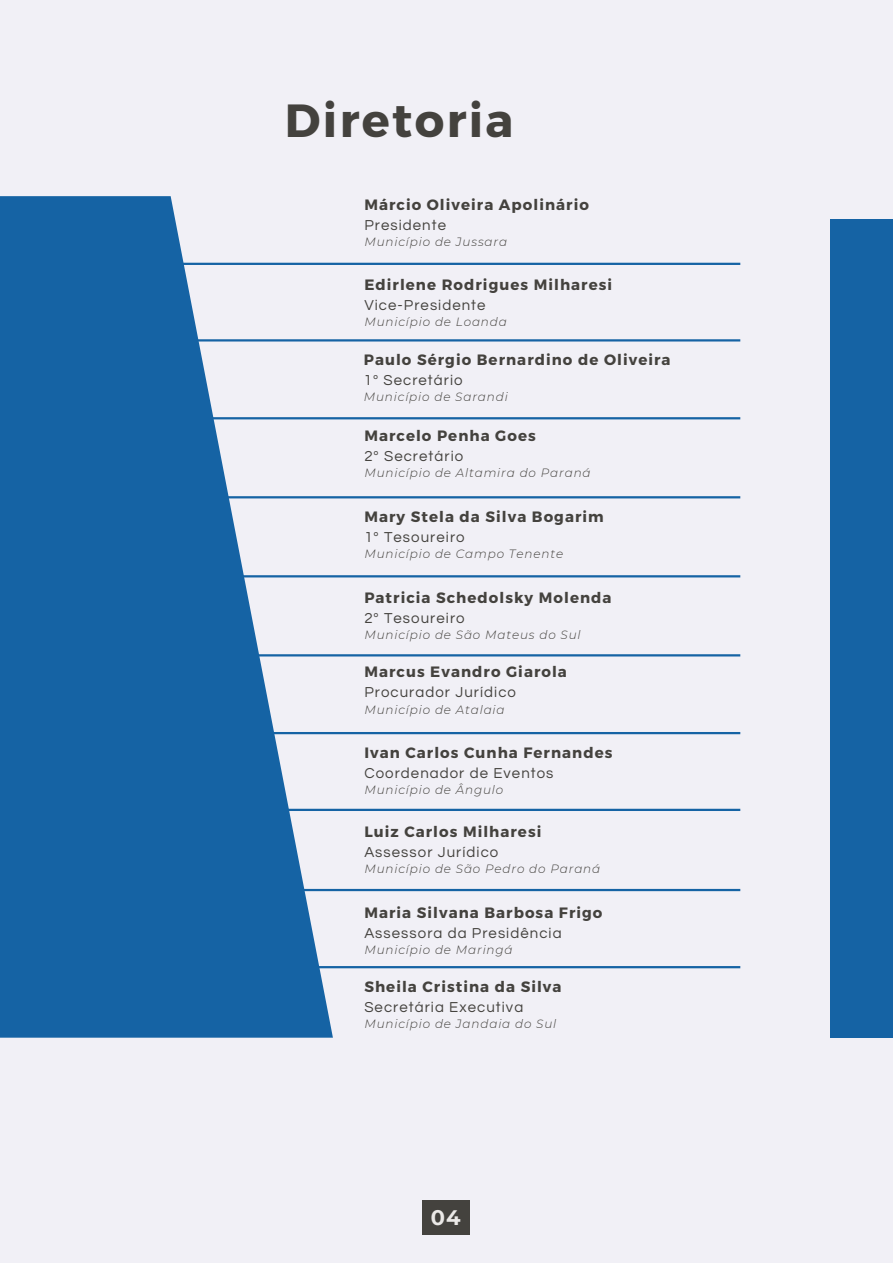
<style>
.page{position:relative;width:893px;height:1264px;background:#fff}
.page>*{position:absolute;margin:0;border:0;box-sizing:border-box;transform-origin:0 0}
.t1{font:700 46.5px "Montserrat";letter-spacing:.05em;color:#44423e}
.t2{font:700 21px "Montserrat";color:#ebe9e7}
.t3{font:700 15px "Montserrat";letter-spacing:.07em;color:#44423e}
.t4{font:15px "Questrial";letter-spacing:.07em;color:#44423e}
.t5{font:italic 300 12px "Montserrat";letter-spacing:.07em;color:#44423e}
</style>
<div class="page">
<div style="left:0;top:0;width:892px;height:1262px;background:#f1f0f6"></div>
<svg style="left:0;top:196px;width:333px;height:841px;fill:#1563a4"></svg>
<hr style="left:170px;top:263px;width:570px;height:2px;background:#1563a4">
<div style="left:422px;top:1200px;width:47px;height:34px;background:#44423e"></div>
<hr style="left:170px;top:339px;width:570px;height:2px;background:#1563a4">
<hr style="left:170px;top:417px;width:570px;height:2px;background:#1563a4">
<hr style="left:170px;top:496px;width:570px;height:2px;background:#1563a4">
<hr style="left:170px;top:575px;width:570px;height:2px;background:#1563a4">
<hr style="left:170px;top:654px;width:570px;height:2px;background:#1563a4">
<hr style="left:170px;top:732px;width:570px;height:2px;background:#1563a4">
<hr style="left:170px;top:808px;width:570px;height:3px;background:#1563a4">
<hr style="left:170px;top:966px;width:570px;height:2px;background:#1563a4">
<hr style="left:170px;top:888px;width:570px;height:3px;background:#1563a4">
<div style="left:830px;top:219px;width:62px;height:818px;background:#1563a4"></div>
<h1 class="t1" style="left:285px;top:90px;width:230px">Diretoria</h1>
<p class="t3" style="left:364px;top:195px;width:226px">Márcio Oliveira Apolinário</p>
<p class="t4" style="left:364px;top:218px;width:83px">Presidente</p>
<p class="t5" style="left:364px;top:235px;width:144px">Município de Jussara</p>
<p class="t3" style="left:364px;top:275px;width:249px">Edirlene Rodrigues Milharesi</p>
<p class="t4" style="left:364px;top:298px;width:123px">Vice-Presidente</p>
<p class="t5" style="left:364px;top:314px;width:144px">Município de Loanda</p>
<p class="t3" style="left:364px;top:349px;width:308px">Paulo Sérgio Bernardino de Oliveira</p>
<p class="t4" style="left:364px;top:372px;width:100px">1º Secretário</p>
<p class="t5" style="left:364px;top:389px;width:146px">Município de Sarandi</p>
<p class="t3" style="left:364px;top:426px;width:173px">Marcelo Penha Goes</p>
<p class="t4" style="left:364px;top:448px;width:100px">2º Secretário</p>
<p class="t5" style="left:364px;top:465px;width:228px">Município de Altamira do Paraná</p>
<p class="t3" style="left:364px;top:506px;width:241px">Mary Stela da Silva Bogarim</p>
<p class="t4" style="left:364px;top:529px;width:102px">1º Tesoureiro</p>
<p class="t5" style="left:364px;top:546px;width:200px">Município de Campo Tenente</p>
<p class="t3" style="left:364px;top:588px;width:249px">Patricia Schedolsky Molenda</p>
<p class="t4" style="left:364px;top:610px;width:102px">2º Tesoureiro</p>
<p class="t5" style="left:364px;top:627px;width:218px">Município de São Mateus do Sul</p>
<p class="t3" style="left:364px;top:662px;width:204px">Marcus Evandro Giarola</p>
<p class="t4" style="left:364px;top:685px;width:153px">Procurador Jurídico</p>
<p class="t5" style="left:364px;top:702px;width:142px">Município de Atalaia</p>
<p class="t3" style="left:364px;top:743px;width:250px">Ivan Carlos Cunha Fernandes</p>
<p class="t4" style="left:364px;top:766px;width:191px">Coordenador de Eventos</p>
<p class="t5" style="left:364px;top:782px;width:140px">Município de Ângulo</p>
<p class="t3" style="left:364px;top:822px;width:179px">Luiz Carlos Milharesi</p>
<p class="t4" style="left:364px;top:844px;width:135px">Assessor Jurídico</p>
<p class="t5" style="left:364px;top:861px;width:237px">Município de São Pedro do Paraná</p>
<p class="t3" style="left:364px;top:903px;width:240px">Maria Silvana Barbosa Frigo</p>
<p class="t4" style="left:364px;top:925px;width:199px">Assessora da Presidência</p>
<p class="t5" style="left:364px;top:942px;width:150px">Município de Maringá</p>
<p class="t3" style="left:364px;top:977px;width:199px">Sheila Cristina da Silva</p>
<p class="t4" style="left:364px;top:999px;width:160px">Secretária Executiva</p>
<p class="t5" style="left:364px;top:1016px;width:193px">Município de Jandaia do Sul</p>
<h2 class="t2" style="left:431px;top:1204px;width:31px">04</h2>
</div>
